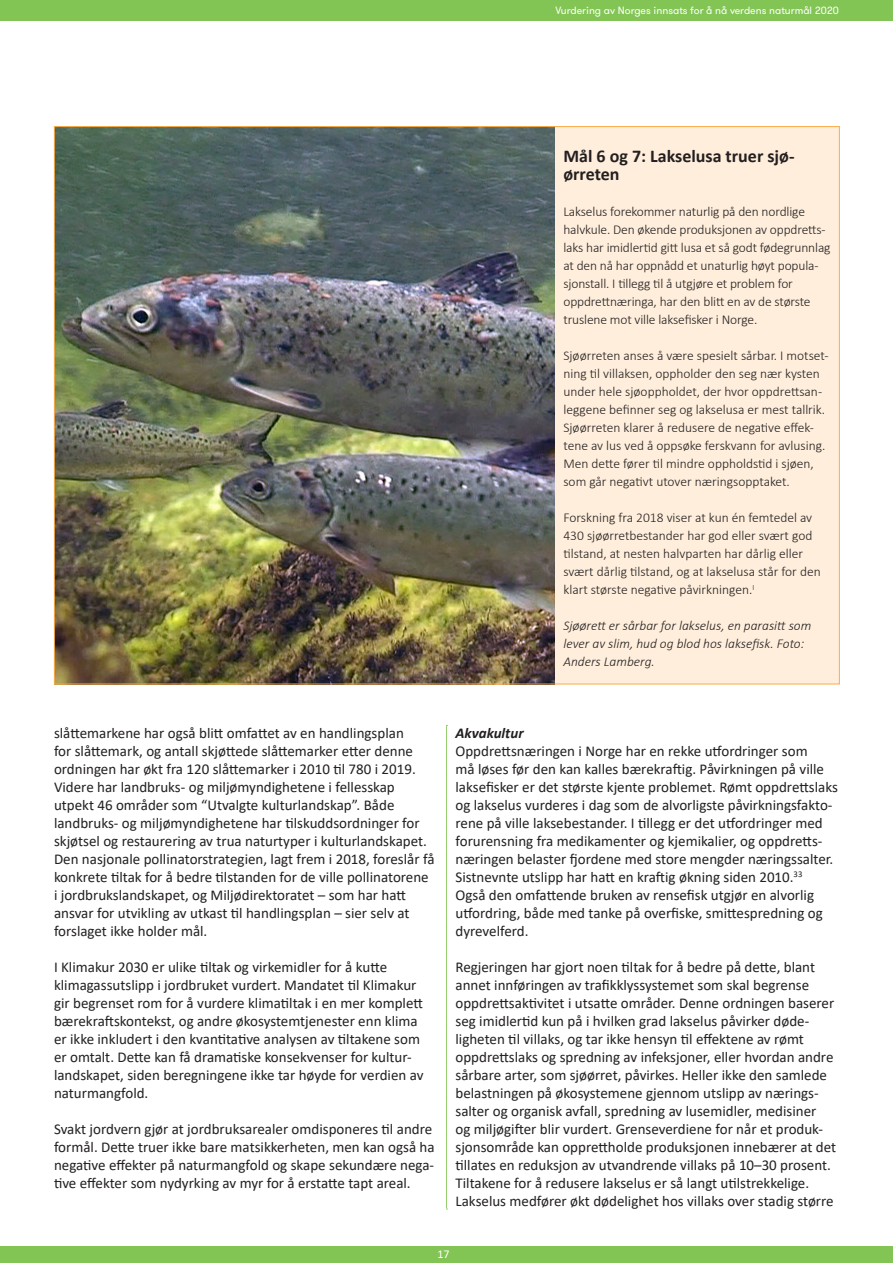
<style>
.page{position:relative;width:893px;height:1263px;background:#fff}
.page>*{position:absolute;margin:0;border:0;box-sizing:border-box;transform-origin:0 0}
.Tittel_faktaboks{font:700 18px "Calibri";color:#231f20}
.Brød{font:15px/18px "Calibri";color:#231f20}
.Brød-2{font:italic 700 15px "Calibri";color:#231f20}
.Tabell{font:300 13.5px/18px "Calibri";letter-spacing:-.005em;color:#231f20}
.Tabell-2{font:italic 300 13.5px/18px "Calibri";color:#231f20}
.t1{font:12px "Calibri";color:#fff}
.t2{font:10.5px "GT Walsheim";color:#fff}
</style>
<div class="page">
<div style="left:0;top:1246px;width:893px;height:17px;background:#83c555"></div>
<div style="left:0;top:0;width:893px;height:20px;background:#83c555"></div>
<div style="left:555px;top:126px;width:284px;height:558px;background:#feeedb"></div>
<svg style="left:446px;top:725px;width:1px;height:485px"></svg>
<img style="left:56px;top:128px;width:499px;height:554px">
<p class="t2" style="left:555px;top:4px;width:285px">Vurdering av Norges innsats for å nå verdens naturmål 2020</p>
<p class="Tittel_faktaboks" style="left:563px;top:143px;width:233px">Mål 6 og 7: Lakselusa truer sjø-</p>
<p class="Tittel_faktaboks" style="left:563px;top:161px;width:58px">ørreten</p>
<p class="Tabell" style="left:563px;top:202px;width:269px">Lakselus forekommer naturlig på den nordlige halvkule. Den økende produksjonen av oppdretts&shy;laks har imidlertid gitt lusa et så godt fødegrunnlag at den nå har oppnådd et unaturlig høyt popula&shy;sjonstall. I tillegg til å utgjøre et problem for oppdrettnæringa, har den blitt en av de største truslene mot ville laksefisker i Norge.</p>
<p class="Tabell" style="left:563px;top:346px;width:267px">Sjøørreten anses å være spesielt sårbar. I motset&shy;ning til villaksen, oppholder den seg nær kysten under hele sjøoppholdet, der hvor oppdrettsan&shy;leggene befinner seg og lakselusa er mest tallrik.<br>Sjøørreten klarer å redusere de negative effek&shy;tene av lus ved å oppsøke ferskvann for avlusing.<br>Men dette fører til mindre oppholdstid i sjøen, som går negativt utover næringsopptaket.</p>
<p class="Tabell" style="left:563px;top:508px;width:259px">Forskning fra 2018 viser at kun én femtedel av 430 sjøørretbestander har god eller svært god tilstand, at nesten halvparten har dårlig eller svært dårlig tilstand, og at lakselusa står for den klart største negative påvirkningen.<sup>I</sup></p>
<p class="Tabell-2" style="left:563px;top:616px;width:249px">Sjøørett er sårbar for lakselus, en parasitt som lever av slim, hud og blod hos laksefisk. Foto:<br>Anders Lamberg.</p>
<p class="Brød" style="left:54px;top:724px;width:382px">slåttemarkene har også blitt omfattet av en handlingsplan<br>for slåttemark, og antall skjøttede slåttemarker etter denne ordningen har økt fra 120 slåttemarker i 2010 til 780 i 2019.<br>Videre har landbruks- og miljømyndighetene i fellesskap utpekt 46 områder som “Utvalgte kulturlandskap”. Både landbruks- og miljømyndighetene har tilskuddsordninger for skjøtsel og restaurering av trua naturtyper i kulturlandskapet.<br>Den nasjonale pollinatorstrategien, lagt frem i 2018, foreslår få konkrete tiltak for å bedre tilstanden for de ville pollinatorene i jordbrukslandskapet, og Miljødirektoratet – som har hatt ansvar for utvikling av utkast til handlingsplan – sier selv at forslaget ikke holder mål.</p>
<p class="Brød" style="left:54px;top:958px;width:371px">I Klimakur 2030 er ulike tiltak og virkemidler for å kutte klimagassutslipp i jordbruket vurdert. Mandatet til Klimakur gir begrenset rom for å vurdere klimatiltak i en mer komplett bærekraftskontekst, og andre økosystemtjenester enn klima er ikke inkludert i den kvantitative analysen av tiltakene som er omtalt. Dette kan få dramatiske konsekvenser for kultur&shy;landskapet, siden beregningene ikke tar høyde for verdien av naturmangfold.</p>
<p class="Brød" style="left:54px;top:1120px;width:382px">Svakt jordvern gjør at jordbruksarealer omdisponeres til andre formål. Dette truer ikke bare matsikkerheten, men kan også ha negative effekter på naturmangfold og skape sekundære nega&shy;tive effekter som nydyrking av myr for å erstatte tapt areal.</p>
<p class="Brød-2" style="left:455px;top:722px;width:70px">Akvakultur</p>
<p class="Brød" style="left:455px;top:742px;width:384px">Oppdrettsnæringen i Norge har en rekke utfordringer som<br>må løses før den kan kalles bærekraftig. Påvirkningen på ville laksefisker er det største kjente problemet. Rømt oppdrettslaks og lakselus vurderes i dag som de alvorligste påvirkningsfakto&shy;rene på ville laksebestander. I tillegg er det utfordringer med forurensning fra medikamenter og kjemikalier, og oppdretts&shy;næringen belaster fjordene med store mengder næringssalter.<br>Sistnevnte utslipp har hatt en kraftig økning siden 2010.<sup>33<br></sup>Også den omfattende bruken av rensefisk utgjør en alvorlig utfordring, både med tanke på overfiske, smittespredning og dyrevelferd.</p>
<p class="Brød" style="left:455px;top:958px;width:382px">Regjeringen har gjort noen tiltak for å bedre på dette, blant annet innføringen av trafikklyssystemet som skal begrense oppdrettsaktivitet i utsatte områder. Denne ordningen baserer seg imidlertid kun på i hvilken grad lakselus påvirker døde&shy;ligheten til villaks, og tar ikke hensyn til effektene av rømt oppdrettslaks og spredning av infeksjoner, eller hvordan andre sårbare arter, som sjøørret, påvirkes. Heller ikke den samlede belastningen på økosystemene gjennom utslipp av nærings&shy;salter og organisk avfall, spredning av lusemidler, medisiner<br>og miljøgifter blir vurdert. Grenseverdiene for når et produk&shy;sjonsområde kan opprettholde produksjonen innebærer at det tillates en reduksjon av utvandrende villaks på 10–30 prosent.<br>Tiltakene for å redusere lakselus er så langt utilstrekkelige.<br>Lakselus medfører økt dødelighet hos villaks over stadig større</p>
<p class="t1" style="left:437px;top:1245px;width:14px">17</p>
</div>
